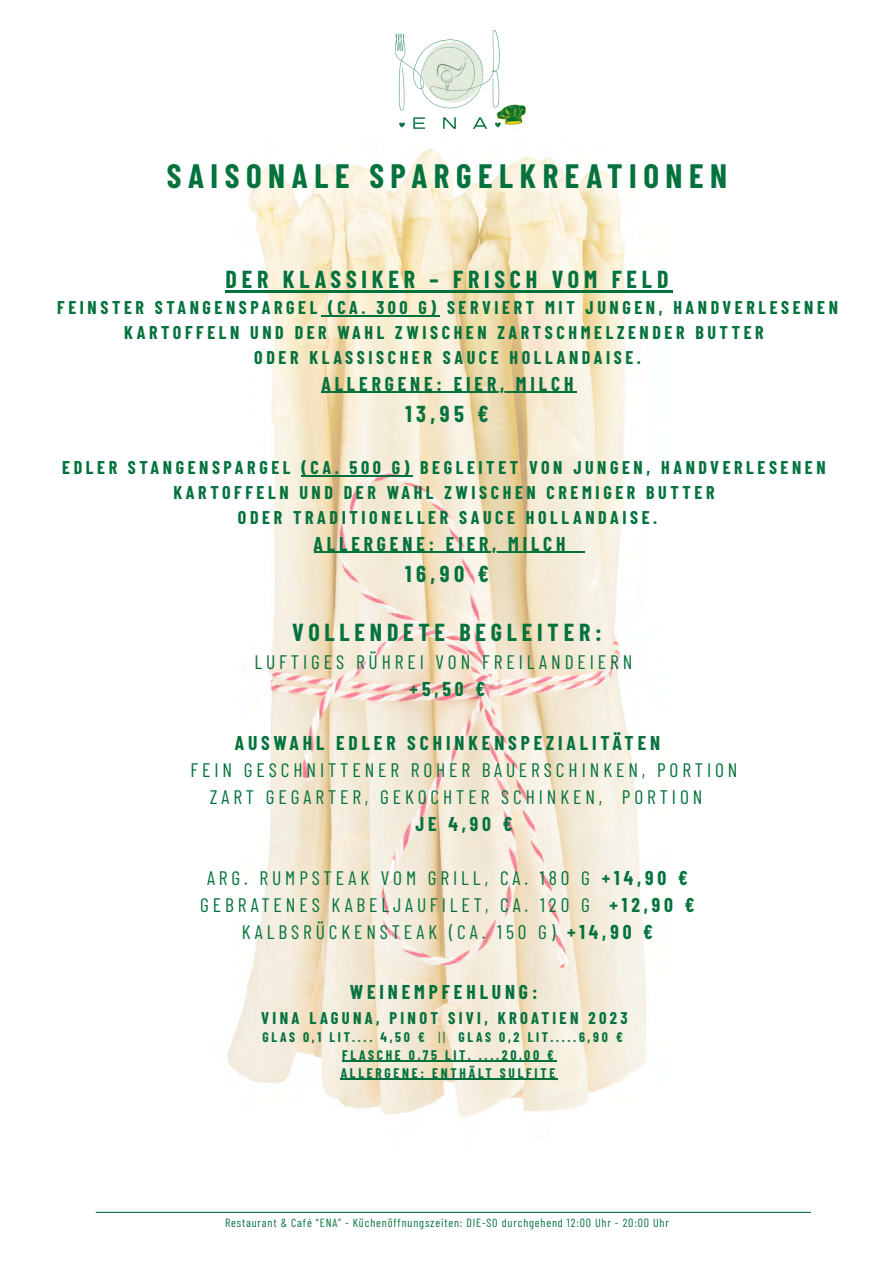
<style>
.page{position:relative;width:894px;height:1264px;background:#fff}
.page>*{position:absolute;margin:0;border:0;box-sizing:border-box;transform-origin:0 0}
.t1{font:700 33px "Barlow Condensed";letter-spacing:.2em;color:#04723d}
.t2{font:700 24px "Barlow Condensed";letter-spacing:.2em;color:#04723d}
.t3{font:700 22.5px "Barlow Condensed";letter-spacing:.2em;color:#04723d}
.t4{font:19.5px/27px "Barlow Condensed";letter-spacing:.2em;color:#04723d;text-align:center}
.t5{font:700 19.5px "Barlow Condensed";letter-spacing:.2em;color:#04723d}
.t6{font:700 18px/24.8px "Barlow Condensed";letter-spacing:.2em;color:#04723d;text-align:center}
.t7{font:700 16.5px "Barlow Condensed";letter-spacing:.2em;color:#04723d}
.t8{font:700 13.5px/18px "Barlow Condensed";letter-spacing:.2em;color:#04723d}
.t9{font:11.85px "Barlow Condensed";letter-spacing:.07em;color:#04723d}
.s1{font-weight:700}
.s2{font-weight:400}
</style>
<div class="page">
<hr style="left:96px;top:1211px;width:714px;height:1px;background:#04723d">
<img style="left:227px;top:185px;width:420px;height:933px">
<img style="left:257px;top:29px;width:379px;height:192px">
<hr style="left:225px;top:290px;width:448px;height:3px;background:#04723d">
<hr style="left:321px;top:315px;width:118px;height:1px;background:#04723d">
<hr style="left:321px;top:392px;width:256px;height:1px;background:#04723d">
<hr style="left:301px;top:475px;width:112px;height:1px;background:#04723d">
<hr style="left:313px;top:551px;width:256px;height:2px;background:#04723d">
<svg style="left:569px;top:551px;width:16px;height:2px"></svg>
<hr style="left:342px;top:1060px;width:214px;height:1px;background:#04723d">
<hr style="left:340px;top:1078px;width:218px;height:1px;background:#04723d">
<p class="t1" style="left:167px;top:154px;width:561px">SAISONALE SPARGELKREATIONEN</p>
<p class="t2" style="left:225px;top:264px;width:444px">DER KLASSIKER – FRISCH VOM FELD</p>
<p class="t6" style="left:57px;top:294px;width:782px">FEINSTER STANGENSPARGEL (CA. 300 G) SERVIERT MIT JUNGEN, HANDVERLESENEN<br>KARTOFFELN UND DER WAHL ZWISCHEN ZARTSCHMELZENDER BUTTER<br>ODER KLASSISCHER SAUCE HOLLANDAISE.</p>
<p class="t5" style="left:321px;top:371px;width:253px">ALLERGENE: EIER, MILCH</p>
<p class="t3" style="left:405px;top:400px;width:85px">13,95 €</p>
<p class="t6" style="left:62px;top:454px;width:764px">EDLER STANGENSPARGEL (CA. 500 G) BEGLEITET VON JUNGEN, HANDVERLESENEN<br>KARTOFFELN UND DER WAHL ZWISCHEN CREMIGER BUTTER</p>
<h1 class="t6" style="left:238px;top:504px;width:420px">ODER TRADITIONELLER SAUCE HOLLANDAISE.</h1>
<h2 class="t5" style="left:313px;top:531px;width:253px">ALLERGENE: EIER, MILCH</h2>
<h2 class="t3" style="left:405px;top:559px;width:85px">16,90 €</h2>
<h2 class="t2" style="left:292px;top:616px;width:311px">VOLLENDETE BEGLEITER:</h2>
<h2 class="t4" style="left:254px;top:647px;width:379px">LUFTIGES RÜHREI VON FREILANDEIERN <span class="s1">+5,50 €</span></h2>
<h2 class="t5" style="left:235px;top:730px;width:427px">AUSWAHL EDLER SCHINKENSPEZIALITÄTEN</h2>
<h2 class="t4" style="left:190px;top:755px;width:548px">FEIN GESCHNITTENER ROHER BAUERSCHINKEN, PORTION</h2>
<h2 class="t4" style="left:210px;top:782px;width:394px">ZART GEGARTER, GEKOCHTER SCHINKEN,</h2>
<p class="t4" style="left:621px;top:782px;width:82px">PORTION</p>
<p class="t5" style="left:415px;top:811px;width:98px">JE 4,90 €</p>
<h2 class="t4" style="left:200px;top:863px;width:495px">ARG. RUMPSTEAK VOM GRILL, CA. 180 G <span class="s1">+14,90 €<br></span>GEBRATENES KABELJAUFILET, CA. 120 G <span class="s1">+12,90 €<br></span>KALBSRÜCKENSTEAK (CA. 150 G) <span class="s1">+14,90 €</span></h2>
<p class="t5" style="left:349px;top:979px;width:189px">WEINEMPFEHLUNG:</p>
<p class="t7" style="left:261px;top:1007px;width:367px">VINA LAGUNA, PINOT SIVI, KROATIEN 2023</p>
<p class="t8" style="left:340px;top:1027px;width:283px;text-indent:-78px">GLAS 0,1 LIT.... 4,50 € <span class="s2">||</span> GLAS 0,2 LIT.....6,90 €<br>FLASCHE 0,75 LIT. ....20,00 €<br>ALLERGENE: ENTHÄLT SULFITE</p>
<h3 class="t9" style="left:225px;top:1214px;width:445px">Restaurant &amp; Café “ENA” - Küchenöffnungszeiten: DIE-SO durchgehend 12:00 Uhr - 20:00 Uhr</h3>
</div>
